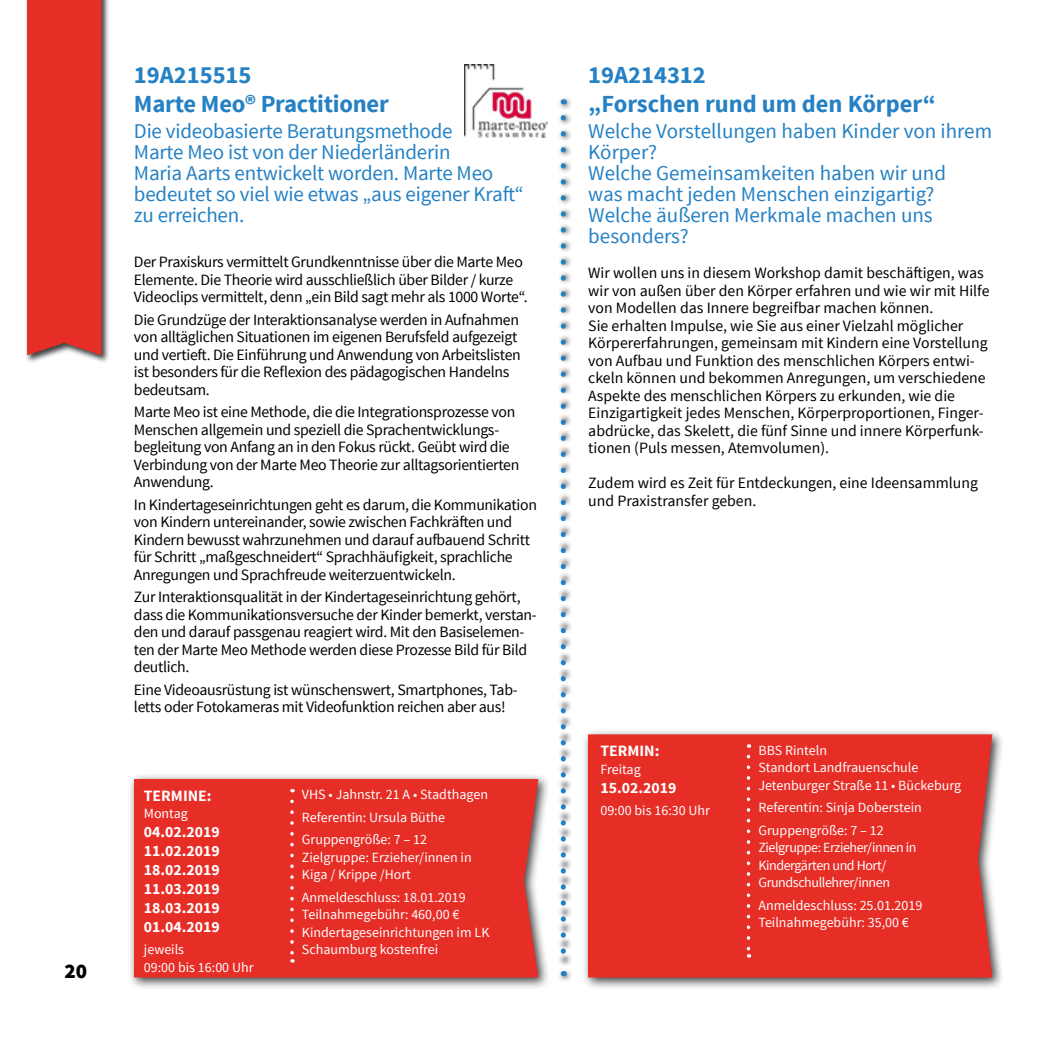
<style>
.page{position:relative;width:1042px;height:1042px;background:#fff}
.page>*{position:absolute;margin:0;border:0;box-sizing:border-box;transform-origin:0 0}
.t1{font:700 24.5px/29.4px "Source Sans Pro";color:#2581c4}
.t2{font:21px/21px "Source Sans Pro";letter-spacing:-.01em;color:#2581c4}
.t3{font:900 21px "Source Sans Pro";color:#000}
.t4{font:15.75px/17.5px "Source Sans Pro";letter-spacing:-.02em;color:#000}
.t5{font:15.75px/17.5px "Source Sans Pro";color:#000}
.t6{font:700 15.75px/18.9px "Source Sans Pro";color:#fff;text-align:justify}
.t7{font:14px/17.5px "Source Sans Pro";color:#fff}
.t8{font:14px/17.5px "Source Sans Pro";letter-spacing:-.03em;color:#fff}
</style>
<div class="page">
<div style="left:25px;top:0;width:85px;height:364px;background:#000;opacity:.75"></div>
<div style="left:27px;top:0;width:74px;height:355px;background:#e62e27"></div>
<div style="left:128px;top:773px;width:423px;height:217px;background:#000;opacity:.75"></div>
<div style="left:134px;top:779px;width:404px;height:198px;background:#e62e27"></div>
<svg style="left:290px;top:801px;width:4px;height:161px"></svg>
<div style="left:582px;top:728px;width:422px;height:262px;background:#000;opacity:.75"></div>
<div style="left:588px;top:734px;width:404px;height:243px;background:#e62e27"></div>
<svg style="left:747px;top:756px;width:3px;height:201px"></svg>
<div style="left:557px;top:96px;width:16px;height:887px;background:#000;opacity:.75"></div>
<svg style="left:561px;top:118px;width:5px;height:847px"></svg>
<img style="left:464px;top:64px;width:84px;height:73px">
<h2 class="t3" style="left:64px;top:957px;width:24px">20</h2>
<h1 class="t1" style="left:134px;top:61px;width:256px">19A215515<br>Marte Meo® Practitioner</h1>
<h2 class="t2" style="left:134px;top:121px;width:391px">Die videobasierte Beratungsmethode<br>Marte Meo ist von der Niederländerin<br>Maria Aarts entwickelt worden. Marte Meo bedeutet so viel wie etwas „aus eigener Kraft“ zu erreichen.</h2>
<p class="t4" style="left:134px;top:253px;width:395px">Der Praxiskurs vermittelt Grundkenntnisse über die Marte Meo<br>Elemente. Die Theorie wird ausschließlich über Bilder / kurze<br>Videoclips vermittelt, denn „ein Bild sagt mehr als 1000 Worte“.</p>
<p class="t4" style="left:134px;top:311px;width:388px">Die Grundzüge der Interaktionsanalyse werden in Aufnahmen von alltäglichen Situationen im eigenen Berufsfeld aufgezeigt und vertieft. Die Einführung und Anwendung von Arbeitslisten ist besonders für die Reflexion des pädagogischen Handelns bedeutsam.</p>
<p class="t4" style="left:134px;top:403px;width:387px">Marte Meo ist eine Methode, die die Integrationsprozesse von Menschen allgemein und speziell die Sprachentwicklungs&shy;begleitung von Anfang an in den Fokus rückt. Geübt wird die Verbindung von der Marte Meo Theorie zur alltagsorientierten Anwendung.</p>
<p class="t4" style="left:134px;top:496px;width:404px">In Kindertageseinrichtungen geht es darum, die Kommunikation von Kindern untereinander, sowie zwischen Fachkräften und Kindern bewusst wahrzunehmen und darauf aufbauend Schritt für Schritt „maßgeschneidert“ Sprachhäufigkeit, sprachliche Anregungen und Sprachfreude weiterzuentwickeln.</p>
<p class="t4" style="left:134px;top:588px;width:404px">Zur Interaktionsqualität in der Kindertageseinrichtung gehört, dass die Kommunikationsversuche der Kinder bemerkt, verstan&shy;den und darauf passgenau reagiert wird. Mit den Basiselemen&shy;ten der Marte Meo Methode werden diese Prozesse Bild für Bild deutlich.</p>
<p class="t4" style="left:134px;top:681px;width:385px">Eine Videoausrüstung ist wünschenswert, Smartphones, Tab&shy;letts oder Fotokameras mit Videofunktion reichen aber aus!</p>
<p class="t6" style="left:144px;top:786px;width:69px">TERMINE:</p>
<p class="t7" style="left:144px;top:805px;width:46px">Montag</p>
<p class="t6" style="left:144px;top:823px;width:77px">04.02.2019<br>11.02.2019<br>18.02.2019<br>11.03.2019<br>18.03.2019<br>01.04.2019</p>
<p class="t7" style="left:144px;top:941px;width:111px">jeweils<br>09:00 bis 16:00 Uhr</p>
<p class="t7" style="left:302px;top:784px;width:188px;line-height:22.4px">VHS • Jahnstr. 21 A • Stadthagen<br>Referentin: Ursula Büthe<br>Gruppengröße: 7 – 12</p>
<p class="t7" style="left:302px;top:849px;width:171px">Zielgruppe: Erzieher/innen in<br>Kiga / Krippe /Hort</p>
<p class="t7" style="left:302px;top:888px;width:189px">Anmeldeschluss: 18.01.2019<br>Teilnahmegebühr: 460,00 €<br>Kindertageseinrichtungen im LK<br>Schaumburg kostenfrei</p>
<h1 class="t1" style="left:588px;top:61px;width:349px">19A214312<br>„Forschen rund um den Körper“</h1>
<h2 class="t2" style="left:588px;top:121px;width:405px">Welche Vorstellungen haben Kinder von ihrem<br>Körper?<br>Welche Gemeinsamkeiten haben wir und<br>was macht jeden Menschen einzigartig?<br>Welche äußeren Merkmale machen uns besonders?</h2>
<p class="t5" style="left:588px;top:265px;width:403px">Wir wollen uns in diesem Workshop damit beschäftigen, was wir von außen über den Körper erfahren und wie wir mit Hilfe von Modellen das Innere begreifbar machen können.<br>Sie erhalten Impulse, wie Sie aus einer Vielzahl möglicher Körpererfahrungen, gemeinsam mit Kindern eine Vorstellung von Aufbau und Funktion des menschlichen Körpers entwi&shy;ckeln können und bekommen Anregungen, um verschiedene Aspekte des menschlichen Körpers zu erkunden, wie die Einzigartigkeit jedes Menschen, Körperproportionen, Finger&shy;abdrücke, das Skelett, die fünf Sinne und innere Körperfunk&shy;tionen (Puls messen, Atemvolumen).</p>
<p class="t5" style="left:588px;top:475px;width:391px">Zudem wird es Zeit für Entdeckungen, eine Ideensammlung und Praxistransfer geben.</p>
<p class="t6" style="left:600px;top:742px;width:61px">TERMIN:</p>
<p class="t7" style="left:600px;top:760px;width:42px">Freitag</p>
<p class="t6" style="left:600px;top:778px;width:77px">15.02.2019</p>
<p class="t7" style="left:600px;top:802px;width:111px">09:00 bis 16:30 Uhr</p>
<p class="t7" style="left:758px;top:741px;width:204px">BBS Rinteln<br>Standort Landfrauenschule<br>Jetenburger Straße 11 • Bückeburg</p>
<p class="t7" style="left:758px;top:796px;width:165px;line-height:22.4px">Referentin: Sinja Doberstein<br>Gruppengröße: 7 – 12</p>
<p class="t8" style="left:758px;top:839px;width:159px">Zielgruppe: Erzieher/innen in<br>Kindergärten und Hort/<br>Grundschullehrer/innen</p>
<p class="t7" style="left:758px;top:896px;width:165px">Anmeldeschluss: 25.01.2019<br>Teilnahmegebühr: 35,00 €</p>
</div>
